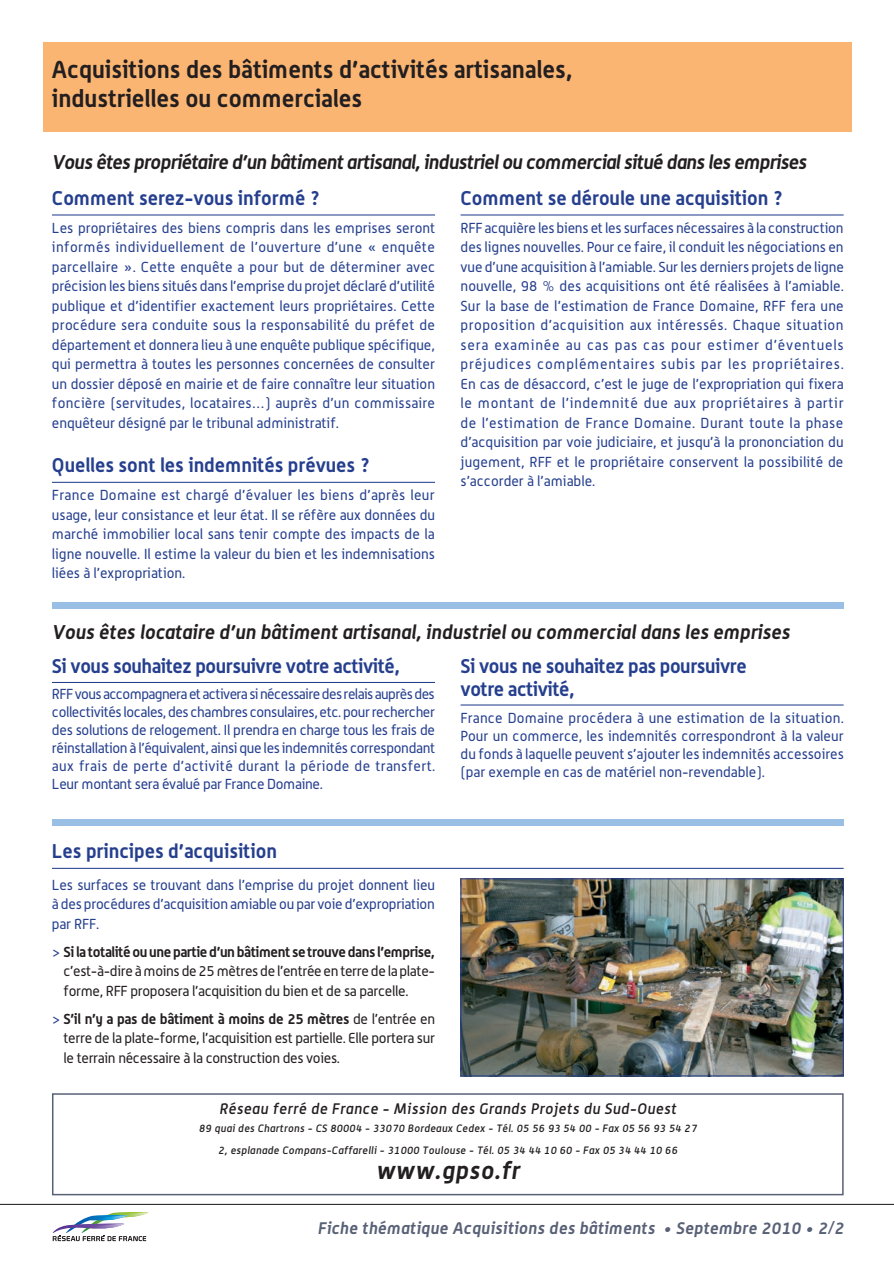
<style>
.page{position:relative;width:894px;height:1264px;background:#fff}
.page>*{position:absolute;margin:0;border:0;box-sizing:border-box;transform-origin:0 0}
.t1{font:700 24px/28.8px "Alwyn";color:#231f20}
.t2{font:italic 700 24px "Alwyn";letter-spacing:.03em;color:#231f20}
.t3{font:700 19.5px "Alwyn";color:#253f8e}
.t4{font:italic 700 19.5px "Alwyn";letter-spacing:-.03em;color:#231f20}
.t5{font:700 19.5px/23.4px "Alwyn";letter-spacing:-.02em;color:#253f8e}
.t6{font:italic 700 19.5px "Alwyn";color:#231f20}
.t7{font:italic 700 16.5px "Alwyn";letter-spacing:.02em;color:#596176}
.t8{font:italic 500 15px "Alwyn";letter-spacing:.03em;color:#231f20}
.t9{font:14.25px/19.5px "Alwyn";color:#253f8e;text-align:justify}
.t10{font:14.25px/19.5px "Alwyn";letter-spacing:-.02em;color:#231f20;text-align:justify}
.t11{font:italic 500 10.5px/22.2px "Alwyn";letter-spacing:.03em;color:#231f20;text-align:center}
.s1{color:#253f8e}
.s2{font-weight:700}
</style>
<div class="page">
<div style="left:43px;top:43px;width:808px;height:89px;background:#fbb573"></div>
<hr style="left:0;top:1203px;width:893px;height:1px;background:#231f20">
<svg style="left:52px;top:1212px;width:97px;height:29px"></svg>
<div style="left:52px;top:1093px;width:791px;height:102px;border:2px solid #596176"></div>
<hr style="left:52px;top:214px;width:383px;height:1px;background:#253f8e">
<hr style="left:460px;top:214px;width:383px;height:1px;background:#253f8e">
<hr style="left:52px;top:482px;width:383px;height:1px;background:#253f8e">
<hr style="left:52px;top:682px;width:383px;height:1px;background:#253f8e">
<hr style="left:460px;top:704px;width:383px;height:1px;background:#253f8e">
<hr style="left:52px;top:867px;width:791px;height:2px;background:#253f8e">
<div style="left:52px;top:602px;width:791px;height:7px;background:#9abfe5"></div>
<div style="left:52px;top:819px;width:791px;height:6px;background:#9abfe5"></div>
<img style="left:462px;top:880px;width:379px;height:194px">
<div style="left:460px;top:878px;width:383px;height:198px;border:1px solid #253f8e"></div>
<h1 class="t1" style="left:52px;top:55px;width:521px">Acquisitions des bâtiments d’activités artisanales, industrielles ou commerciales</h1>
<h2 class="t4" style="left:52px;top:149px;width:755px">Vous êtes propriétaire d’un bâtiment artisanal, industriel ou commercial situé dans les emprises</h2>
<h2 class="t3" style="left:52px;top:186px;width:270px">Comment serez-vous informé ?</h2>
<p class="t9" style="left:52px;top:218px;width:384px">Les propriétaires des biens compris dans les emprises seront informés individuellement de l’ouverture d’une « enquête parcellaire ». Cette enquête a pour but de déterminer avec précision les biens situés dans l’emprise du projet déclaré d’utilité publique et d’identifier exactement leurs propriétaires. Cette procédure sera conduite sous la responsabilité du préfet de département et donnera lieu à une enquête publique spécifique, qui permettra à toutes les personnes concernées de consulter un dossier déposé en mairie et de faire connaître leur situation foncière (servitudes, locataires…) auprès d’un commissaire enquêteur désigné par le tribunal administratif.</p>
<h2 class="t3" style="left:52px;top:453px;width:319px">Quelles sont les indemnités prévues ?</h2>
<p class="t9" style="left:52px;top:485px;width:384px">France Domaine est chargé d’évaluer les biens d’après leur usage, leur consistance et leur état. Il se réfère aux données du marché immobilier local sans tenir compte des impacts de la ligne nouvelle. Il estime la valeur du bien et les indemnisations liées à l’expropriation.</p>
<h2 class="t3" style="left:460px;top:186px;width:324px">Comment se déroule une acquisition ?</h2>
<p class="t9" style="left:460px;top:218px;width:384px">RFF acquière les biens et les surfaces nécessaires à la construction des lignes nouvelles. Pour ce faire, il conduit les négociations en vue d’une acquisition à l’amiable. Sur les derniers projets de ligne nouvelle, 98 % des acquisitions ont été réalisées à l’amiable.<br>Sur la base de l’estimation de France Domaine, RFF fera une proposition d’acquisition aux intéressés. Chaque situation sera examinée au cas pas cas pour estimer d’éventuels préjudices complémentaires subis par les propriétaires.<br>En cas de désaccord, c’est le juge de l’expropriation qui fixera le montant de l’indemnité due aux propriétaires à partir de l’estimation de France Domaine. Durant toute la phase d’acquisition par voie judiciaire, et jusqu’à la prononciation du jugement, RFF et le propriétaire conservent la possibilité de s’accorder à l’amiable.</p>
<h2 class="t6" style="left:52px;top:619px;width:739px">Vous êtes locataire d’un bâtiment artisanal, industriel ou commercial dans les emprises</h2>
<h2 class="t5" style="left:52px;top:653px;width:349px">Si vous souhaitez poursuivre votre activité,</h2>
<p class="t9" style="left:52px;top:684px;width:384px;line-height:18px">RFF vous accompagnera et activera si nécessaire des relais auprès des collectivités locales, des chambres consulaires, etc. pour rechercher des solutions de relogement. Il prendra en charge tous les frais de réinstallation à l’équivalent, ainsi que les indemnités correspondant aux frais de perte d’activité durant la période de transfert.<br>Leur montant sera évalué par France Domaine.</p>
<h2 class="t3" style="left:52px;top:838px;width:226px">Les principes d’acquisition</h2>
<p class="t9" style="left:52px;top:874px;width:384px">Les surfaces se trouvant dans l’emprise du projet donnent lieu à des procédures d’acquisition amiable ou par voie d’expropriation par RFF.</p>
<p class="t10" style="left:63px;top:941px;width:373px;text-indent:-11px"><span class="s1">&gt;</span> <span class="s2">Si la totalité ou une partie d’un bâtiment se trouve dans l’emprise, </span>c’est-à-dire à moins de 25 mètres de l’entrée en terre de la plate&shy;forme, RFF proposera l’acquisition du bien et de sa parcelle.</p>
<p class="t10" style="left:63px;top:1008px;width:373px;text-indent:-11px"><span class="s1">&gt;</span> <span class="s2">S’il n’y a pas de bâtiment à moins de 25 mètres</span> de l’entrée en terre de la plate-forme, l’acquisition est partielle. Elle portera sur le terrain nécessaire à la construction des voies.</p>
<h2 class="t5" style="left:460px;top:653px;width:287px">Si vous ne souhaitez pas poursuivre votre activité,</h2>
<p class="t9" style="left:460px;top:708px;width:384px;line-height:18px">France Domaine procédera à une estimation de la situation.<br>Pour un commerce, les indemnités correspondront à la valeur du fonds à laquelle peuvent s’ajouter les indemnités accessoires (par exemple en cas de matériel non-revendable).</p>
<p class="t8" style="left:219px;top:1099px;width:458px">Réseau ferré de France - Mission des Grands Projets du Sud-Ouest</p>
<p class="t11" style="left:199px;top:1116px;width:499px">89 quai des Chartrons - CS 80004 - 33070 Bordeaux Cedex - Tél. 05 56 93 54 00 - Fax 05 56 93 54 27<br>2, esplanade Compans-Caffarelli - 31000 Toulouse - Tél. 05 34 44 10 60 - Fax 05 34 44 10 66</p>
<h1 class="t2" style="left:376px;top:1155px;width:145px">www.gpso.fr</h1>
<p class="t7" style="left:317px;top:1217px;width:527px">Fiche thématique Acquisitions des bâtiments • Septembre 2010 • 2/2</p>
</div>
